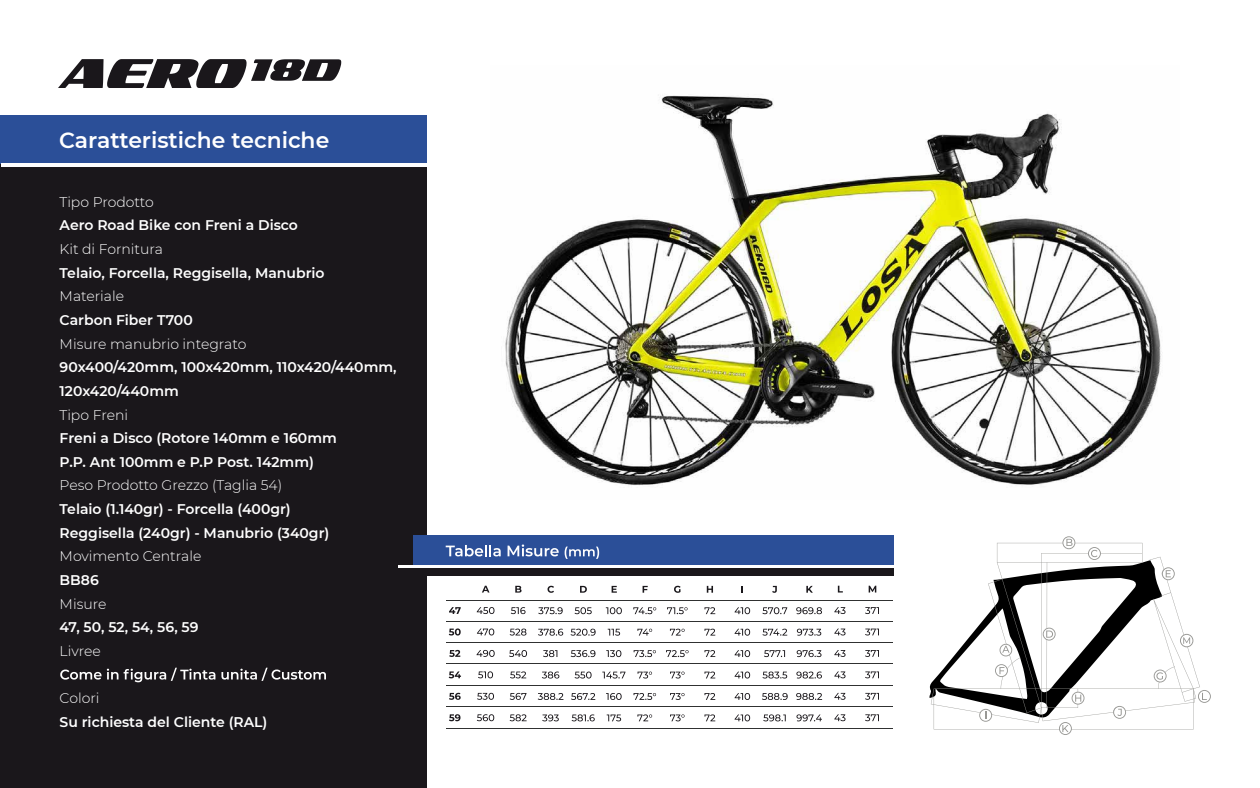
<style>
.page{position:relative;width:1260px;height:788px;background:#fff}
.page>*{position:absolute;margin:0;border:0;box-sizing:border-box;transform-origin:0 0}
.t1{font:600 21.88px "Montserrat";color:#fff}
.t2{font:600 14px/23.6px "Montserrat";color:#fff}
.t3{font:300 14px "Montserrat";color:#fff}
</style>
<div class="page">
<div style="left:0;top:135px;width:427px;height:653px;background:#1a171b"></div>
<div style="left:413px;top:535px;width:481px;height:30px;background:#2b4f98"></div>
<div style="left:413px;top:568px;width:480px;height:7px;background:#1a171b"></div>
<hr style="left:398px;top:565px;width:515px;height:3px;background:#fff">
<div style="left:0;top:115px;width:427px;height:48px;background:#2b4f98"></div>
<hr style="left:1px;top:164px;width:448px;height:3px;background:#fff">
<svg style="left:446px;top:545px;width:55px;height:11px"></svg>
<svg style="left:508px;top:544px;width:51px;height:12px"></svg>
<svg style="left:565px;top:546px;width:34px;height:13px"></svg>
<svg style="left:58px;top:59px;width:283px;height:29px"></svg>
<svg style="left:60px;top:667px;width:266px;height:15px"></svg>
<svg style="left:929px;top:536px;width:282px;height:199px"></svg>
<svg style="left:449px;top:607px;width:12px;height:7px"></svg>
<svg style="left:449px;top:628px;width:12px;height:7px"></svg>
<svg style="left:449px;top:649px;width:11px;height:8px"></svg>
<svg style="left:449px;top:671px;width:12px;height:7px"></svg>
<svg style="left:449px;top:692px;width:12px;height:7px"></svg>
<svg style="left:449px;top:714px;width:11px;height:7px"></svg>
<svg style="left:482px;top:585px;width:8px;height:7px"></svg>
<svg style="left:477px;top:607px;width:18px;height:7px"></svg>
<svg style="left:477px;top:628px;width:17px;height:7px"></svg>
<svg style="left:477px;top:650px;width:18px;height:7px"></svg>
<svg style="left:478px;top:671px;width:15px;height:7px"></svg>
<svg style="left:477px;top:692px;width:17px;height:7px"></svg>
<svg style="left:477px;top:714px;width:17px;height:7px"></svg>
<svg style="left:515px;top:585px;width:7px;height:7px"></svg>
<svg style="left:511px;top:607px;width:15px;height:7px"></svg>
<svg style="left:510px;top:628px;width:16px;height:7px"></svg>
<svg style="left:509px;top:650px;width:18px;height:7px"></svg>
<svg style="left:510px;top:671px;width:16px;height:7px"></svg>
<svg style="left:510px;top:692px;width:16px;height:7px"></svg>
<svg style="left:510px;top:714px;width:17px;height:7px"></svg>
<svg style="left:548px;top:585px;width:6px;height:7px"></svg>
<svg style="left:538px;top:607px;width:25px;height:7px"></svg>
<svg style="left:538px;top:628px;width:25px;height:7px"></svg>
<svg style="left:543px;top:650px;width:14px;height:7px"></svg>
<svg style="left:542px;top:671px;width:17px;height:7px"></svg>
<svg style="left:538px;top:693px;width:25px;height:7px"></svg>
<svg style="left:542px;top:714px;width:17px;height:7px"></svg>
<svg style="left:580px;top:586px;width:7px;height:6px"></svg>
<svg style="left:575px;top:607px;width:17px;height:7px"></svg>
<svg style="left:571px;top:628px;width:25px;height:7px"></svg>
<svg style="left:571px;top:650px;width:24px;height:7px"></svg>
<svg style="left:575px;top:671px;width:17px;height:7px"></svg>
<svg style="left:571px;top:693px;width:24px;height:7px"></svg>
<svg style="left:572px;top:714px;width:23px;height:7px"></svg>
<svg style="left:612px;top:586px;width:5px;height:6px"></svg>
<svg style="left:606px;top:607px;width:16px;height:7px"></svg>
<svg style="left:608px;top:628px;width:12px;height:7px"></svg>
<svg style="left:606px;top:650px;width:15px;height:7px"></svg>
<svg style="left:602px;top:671px;width:23px;height:7px"></svg>
<svg style="left:606px;top:693px;width:16px;height:7px"></svg>
<svg style="left:607px;top:714px;width:14px;height:7px"></svg>
<svg style="left:643px;top:586px;width:5px;height:6px"></svg>
<svg style="left:633px;top:607px;width:23px;height:7px"></svg>
<svg style="left:637px;top:628px;width:15px;height:7px"></svg>
<svg style="left:634px;top:650px;width:22px;height:7px"></svg>
<svg style="left:638px;top:671px;width:14px;height:7px"></svg>
<svg style="left:634px;top:693px;width:22px;height:7px"></svg>
<svg style="left:637px;top:714px;width:15px;height:7px"></svg>
<svg style="left:674px;top:585px;width:7px;height:7px"></svg>
<svg style="left:667px;top:607px;width:21px;height:7px"></svg>
<svg style="left:670px;top:628px;width:15px;height:7px"></svg>
<svg style="left:666px;top:650px;width:23px;height:7px"></svg>
<svg style="left:670px;top:671px;width:15px;height:7px"></svg>
<svg style="left:670px;top:693px;width:15px;height:7px"></svg>
<svg style="left:670px;top:714px;width:15px;height:7px"></svg>
<svg style="left:707px;top:586px;width:6px;height:6px"></svg>
<svg style="left:704px;top:607px;width:11px;height:7px"></svg>
<svg style="left:704px;top:628px;width:11px;height:7px"></svg>
<svg style="left:704px;top:650px;width:11px;height:7px"></svg>
<svg style="left:704px;top:671px;width:11px;height:7px"></svg>
<svg style="left:704px;top:693px;width:11px;height:6px"></svg>
<svg style="left:704px;top:714px;width:11px;height:7px"></svg>
<svg style="left:735px;top:607px;width:15px;height:7px"></svg>
<svg style="left:735px;top:628px;width:15px;height:7px"></svg>
<svg style="left:735px;top:650px;width:15px;height:7px"></svg>
<svg style="left:735px;top:671px;width:15px;height:7px"></svg>
<svg style="left:735px;top:693px;width:15px;height:7px"></svg>
<svg style="left:735px;top:714px;width:15px;height:7px"></svg>
<svg style="left:772px;top:586px;width:5px;height:6px"></svg>
<svg style="left:762px;top:607px;width:25px;height:7px"></svg>
<svg style="left:762px;top:628px;width:25px;height:7px"></svg>
<svg style="left:764px;top:650px;width:21px;height:7px"></svg>
<svg style="left:763px;top:671px;width:24px;height:7px"></svg>
<svg style="left:762px;top:693px;width:26px;height:7px"></svg>
<svg style="left:763px;top:714px;width:23px;height:7px"></svg>
<svg style="left:806px;top:586px;width:7px;height:6px"></svg>
<svg style="left:796px;top:607px;width:26px;height:7px"></svg>
<svg style="left:797px;top:628px;width:24px;height:7px"></svg>
<svg style="left:797px;top:650px;width:25px;height:7px"></svg>
<svg style="left:796px;top:671px;width:26px;height:7px"></svg>
<svg style="left:796px;top:693px;width:26px;height:7px"></svg>
<svg style="left:796px;top:714px;width:26px;height:7px"></svg>
<svg style="left:838px;top:585px;width:5px;height:7px"></svg>
<svg style="left:834px;top:607px;width:12px;height:7px"></svg>
<svg style="left:834px;top:628px;width:12px;height:7px"></svg>
<svg style="left:834px;top:650px;width:12px;height:7px"></svg>
<svg style="left:834px;top:671px;width:12px;height:7px"></svg>
<svg style="left:834px;top:692px;width:12px;height:7px"></svg>
<svg style="left:834px;top:714px;width:12px;height:7px"></svg>
<svg style="left:869px;top:585px;width:7px;height:7px"></svg>
<svg style="left:865px;top:607px;width:14px;height:7px"></svg>
<svg style="left:865px;top:628px;width:14px;height:7px"></svg>
<svg style="left:865px;top:650px;width:14px;height:7px"></svg>
<svg style="left:865px;top:671px;width:14px;height:7px"></svg>
<svg style="left:865px;top:692px;width:14px;height:7px"></svg>
<svg style="left:865px;top:714px;width:14px;height:7px"></svg>
<hr style="left:446px;top:620px;width:447px;height:1px;background:#303131">
<hr style="left:446px;top:599px;width:447px;height:1px;background:#303131">
<hr style="left:446px;top:642px;width:447px;height:1px;background:#303131">
<hr style="left:446px;top:663px;width:447px;height:1px;background:#303131">
<hr style="left:446px;top:685px;width:447px;height:1px;background:#303131">
<hr style="left:446px;top:706px;width:447px;height:1px;background:#303131">
<hr style="left:446px;top:727px;width:447px;height:1px;background:#303131">
<img style="left:505px;top:95px;width:657px;height:390px">
<h1 class="t1" style="left:59px;top:124px;width:272px">Caratteristiche tecniche</h1>
<p class="t3" style="left:60px;top:192px;width:96px">Tipo Prodotto</p>
<p class="t2" style="left:60px;top:213px;width:240px">Aero Road Bike con Freni a Disco</p>
<p class="t3" style="left:60px;top:239px;width:105px">Kit di Fornitura</p>
<p class="t2" style="left:60px;top:260px;width:266px">Telaio, Forcella, Reggisella, Manubrio</p>
<p class="t3" style="left:60px;top:287px;width:66px">Materiale</p>
<p class="t2" style="left:60px;top:307px;width:135px">Carbon Fiber T700</p>
<p class="t3" style="left:60px;top:334px;width:188px">Misure manubrio integrato</p>
<p class="t2" style="left:60px;top:355px;width:339px">90x400/420mm, 100x420mm, 110x420/440mm,<br>120x420/440mm</p>
<p class="t3" style="left:60px;top:405px;width:70px">Tipo Freni</p>
<p class="t2" style="left:60px;top:425px;width:279px">Freni a Disco (Rotore 140mm e 160mm<br>P.P. Ant 100mm e P.P Post. 142mm)</p>
<p class="t3" style="left:60px;top:476px;width:224px">Peso Prodotto Grezzo (Taglia 54)</p>
<p class="t2" style="left:60px;top:496px;width:271px">Telaio (1.140gr) - Forcella (400gr)<br>Reggisella (240gr) - Manubrio (340gr)</p>
<p class="t3" style="left:60px;top:547px;width:143px">Movimento Centrale</p>
<p class="t2" style="left:60px;top:567px;width:41px">BB86</p>
<p class="t3" style="left:60px;top:594px;width:48px">Misure</p>
<p class="t2" style="left:60px;top:614px;width:140px">47, 50, 52, 54, 56, 59</p>
<p class="t3" style="left:60px;top:641px;width:43px">Livree</p>
<p class="t3" style="left:60px;top:688px;width:41px">Colori</p>
<p class="t2" style="left:60px;top:709px;width:209px">Su richiesta del Cliente (RAL)</p>
</div>
